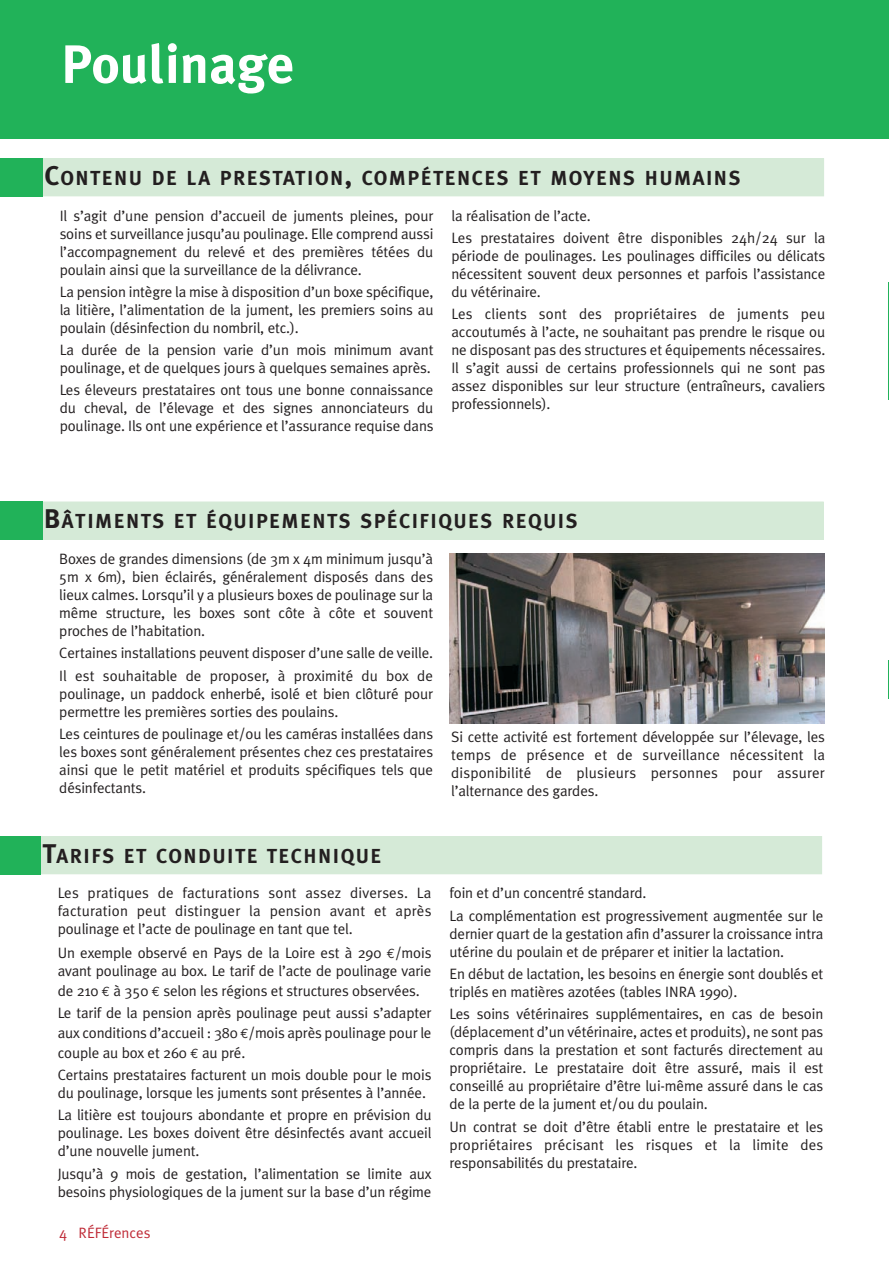
<style>
.page{position:relative;width:889px;height:1272px;background:#fff}
.page>*{position:absolute;margin:0;border:0;box-sizing:border-box;transform-origin:0 0}
.t1{font:700 54px "Meta Plus";color:#fff}
.t2{font:700 20.25px "Meta Plus";letter-spacing:.075em;color:#231f20}
.t3{font:15px/18px "Meta Plus Normal";letter-spacing:-.01em;color:#231f20;text-align:justify}
.t4{font:15px "Meta Plus Normal";color:#bf2b37}
.s1{font-size:27px}
.s2{font-family:"Euro Mono";font-size:13.5px}
</style>
<div class="page">
<div style="left:0;top:0;width:889px;height:139px;background:#21b259"></div>
<div style="left:42px;top:159px;width:781px;height:37px;background:#d5ead7"></div>
<div style="left:42px;top:158px;width:782px;height:38px;border:1px solid #d5ead7"></div>
<div style="left:0;top:158px;width:43px;height:38px;background:#21b259"></div>
<div style="left:42px;top:502px;width:781px;height:37px;background:#d5ead7"></div>
<div style="left:41px;top:501px;width:782px;height:39px;border:1px solid #d5ead7"></div>
<div style="left:0;top:501px;width:42px;height:39px;background:#21b259"></div>
<div style="left:40px;top:836px;width:781px;height:37px;background:#d5ead7"></div>
<div style="left:40px;top:836px;width:782px;height:38px;border:1px solid #d5ead7"></div>
<div style="left:0;top:836px;width:41px;height:38px;background:#21b259"></div>
<hr style="left:888px;top:282px;width:1px;height:118px;background:#21b259">
<hr style="left:888px;top:660px;width:1px;height:39px;background:#21b259">
<img style="left:449px;top:553px;width:376px;height:171px">
<h1 class="t1" style="left:61px;top:42px;width:235px">Poulinage</h1>
<h2 class="t2" style="left:44px;top:170px;width:698px"><span class="s1">C</span>ONTENU DE LA PRESTATION<span class="s1">,</span> COMPÉTENCES ET MOYENS HUMAINS</h2>
<p class="t3" style="left:60px;top:207px;width:375px">Il s’agit d’une pension d’accueil de juments pleines, pour soins et surveillance jusqu’au poulinage. Elle comprend aussi l’accompagnement du relevé et des premières tétées du poulain ainsi que la surveillance de la délivrance.</p>
<p class="t3" style="left:60px;top:284px;width:375px">La pension intègre la mise à disposition d’un boxe spécifique, la litière, l’alimentation de la jument, les premiers soins au poulain (désinfection du nombril, etc.).</p>
<p class="t3" style="left:60px;top:342px;width:375px">La durée de la pension varie d’un mois minimum avant poulinage, et de quelques jours à quelques semaines après.</p>
<p class="t3" style="left:60px;top:382px;width:375px">Les éleveurs prestataires ont tous une bonne connaissance du cheval, de l’élevage et des signes annonciateurs du poulinage. Ils ont une expérience et l’assurance requise dans</p>
<p class="t3" style="left:451px;top:205px;width:375px;line-height:22.2px">la réalisation de l’acte.<br>Les prestataires doivent être disponibles 24h/24 sur la</p>
<p class="t3" style="left:451px;top:248px;width:375px">période de poulinages. Les poulinages difficiles ou délicats nécessitent souvent deux personnes et parfois l’assistance du vétérinaire.</p>
<p class="t3" style="left:451px;top:306px;width:375px">Les clients sont des propriétaires de juments peu accoutumés à l’acte, ne souhaitant pas prendre le risque ou ne disposant pas des structures et équipements nécessaires.<br>Il s’agit aussi de certains professionnels qui ne sont pas assez disponibles sur leur structure (entraîneurs, cavaliers professionnels).</p>
<h2 class="t2" style="left:44px;top:513px;width:535px"><span class="s1">B</span>ÂTIMENTS ET ÉQUIPEMENTS SPÉCIFIQUES REQUIS</h2>
<p class="t3" style="left:59px;top:551px;width:375px">Boxes de grandes dimensions (de 3m x 4m minimum jusqu’à 5m x 6m), bien éclairés, généralement disposés dans des lieux calmes. Lorsqu’il y a plusieurs boxes de poulinage sur la même structure, les boxes sont côte à côte et souvent proches de l’habitation.</p>
<p class="t3" style="left:59px;top:643px;width:375px;line-height:22.2px">Certaines installations peuvent disposer d’une salle de veille.<br>Il est souhaitable de proposer, à proximité du box de</p>
<p class="t3" style="left:59px;top:685px;width:375px">poulinage, un paddock enherbé, isolé et bien clôturé pour permettre les premières sorties des poulains.</p>
<p class="t3" style="left:59px;top:725px;width:375px">Les ceintures de poulinage et/ou les caméras installées dans les boxes sont généralement présentes chez ces prestataires ainsi que le petit matériel et produits spécifiques tels que désinfectants.</p>
<p class="t3" style="left:451px;top:729px;width:375px">Si cette activité est fortement développée sur l’élevage, les temps de présence et de surveillance nécessitent la disponibilité de plusieurs personnes pour assurer l’alternance des gardes.</p>
<h2 class="t2" style="left:42px;top:847px;width:340px"><span class="s1">T</span>ARIFS ET CONDUITE TECHNIQUE</h2>
<p class="t3" style="left:58px;top:885px;width:375px">Les pratiques de facturations sont assez diverses. La facturation peut distinguer la pension avant et après poulinage et l’acte de poulinage en tant que tel.</p>
<p class="t3" style="left:58px;top:945px;width:375px">Un exemple observé en Pays de la Loire est à 290 <span class="s2">€</span>/mois avant poulinage au box. Le tarif de l’acte de poulinage varie</p>
<p class="t3" style="left:58px;top:980px;width:375px;line-height:22.2px">de 210 <span class="s2">€</span> à 350 <span class="s2">€</span> selon les régions et structures observées.<br>Le tarif de la pension après poulinage peut aussi s’adapter</p>
<p class="t3" style="left:58px;top:1024px;width:375px;line-height:19.6px">aux conditions d’accueil : 380 <span class="s2">€</span>/mois après poulinage pour le couple au box et 260 <span class="s2">€</span> au pré.</p>
<p class="t3" style="left:58px;top:1066px;width:375px">Certains prestataires facturent un mois double pour le mois du poulinage, lorsque les juments sont présentes à l’année.</p>
<p class="t3" style="left:58px;top:1107px;width:375px">La litière est toujours abondante et propre en prévision du poulinage. Les boxes doivent être désinfectés avant accueil d’une nouvelle jument.</p>
<p class="t3" style="left:58px;top:1165px;width:375px">Jusqu’à 9 mois de gestation, l’alimentation se limite aux besoins physiologiques de la jument sur la base d’un régime</p>
<p class="t4" style="left:59px;top:1226px;width:93px">4 RÉFÉrences</p>
<p class="t3" style="left:449px;top:883px;width:375px;line-height:22.2px">foin et d’un concentré standard.<br>La complémentation est progressivement augmentée sur le</p>
<p class="t3" style="left:449px;top:925px;width:375px">dernier quart de la gestation afin d’assurer la croissance intra utérine du poulain et de préparer et initier la lactation.</p>
<p class="t3" style="left:449px;top:965px;width:375px">En début de lactation, les besoins en énergie sont doublés et triplés en matières azotées (tables INRA 1990).</p>
<p class="t3" style="left:449px;top:1006px;width:375px">Les soins vétérinaires supplémentaires, en cas de besoin (déplacement d’un vétérinaire, actes et produits), ne sont pas compris dans la prestation et sont facturés directement au propriétaire. Le prestataire doit être assuré, mais il est conseillé au propriétaire d’être lui-même assuré dans le cas de la perte de la jument et/ou du poulain.</p>
<p class="t3" style="left:449px;top:1118px;width:375px">Un contrat se doit d’être établi entre le prestataire et les propriétaires précisant les risques et la limite des responsabilités du prestataire.</p>
</div>
